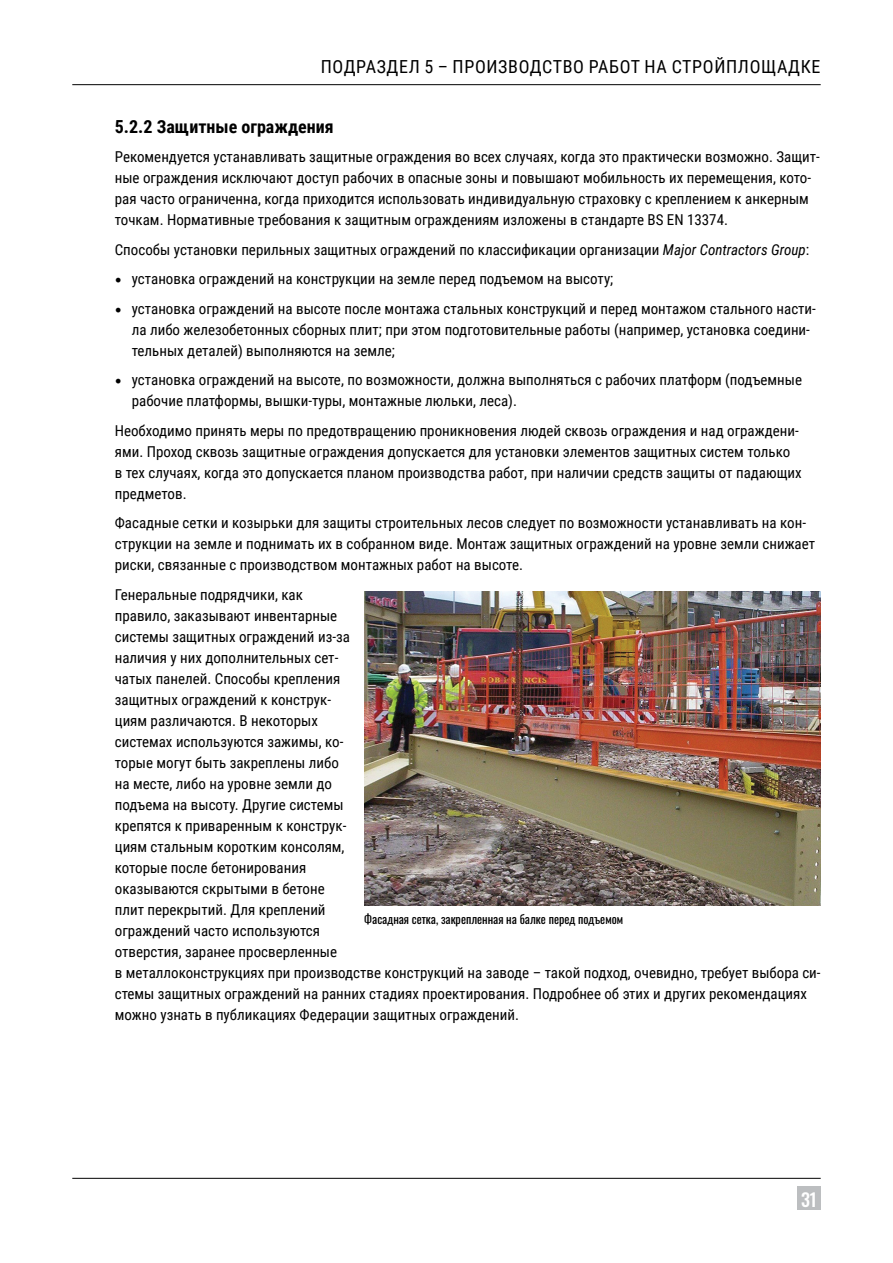
<style>
.page{position:relative;width:893px;height:1263px;background:#fff}
.page>*{position:absolute;margin:0;border:0;box-sizing:border-box;transform-origin:0 0}
.t1{font:18px "Roboto Condensed";letter-spacing:.035em;color:#000}
.t2{font:700 18px "Roboto Condensed";color:#000}
.t3{font:500 18px "Oswald";color:#fff}
.t4{font:15px/21px "Roboto Condensed";color:#000}
.t5{font:12px "Oswald";color:#000}
.s1{font-style:italic}
.s2{font-family:"Minion Pro";font-size:18px}
</style>
<div class="page">
<hr style="left:72px;top:1178px;width:749px;height:1px;background:#000">
<hr style="left:72px;top:84px;width:749px;height:1px;background:#000">
<div style="left:797px;top:1186px;width:24px;height:24px;background:#bcbec0"></div>
<img style="left:364px;top:591px;width:457px;height:314px">
<p class="t1" style="left:321px;top:54px;width:501px">ПОДРАЗДЕЛ 5 – ПРОИЗВОДСТВО РАБОТ НА СТРОЙПЛОЩАДКЕ</p>
<p class="t2" style="left:115px;top:114px;width:220px">5.2.2 Защитные ограждения</p>
<p class="t4" style="left:115px;top:146px;width:707px">Рекомендуется устанавливать защитные ограждения во всех случаях, когда это практически возможно. Защит&shy;ные ограждения исключают доступ рабочих в опасные зоны и повышают мобильность их перемещения, кото&shy;рая часто ограниченна, когда приходится использовать индивидуальную страховку с креплением к анкерным точкам. Нормативные требования к защитным ограждениям изложены в стандарте BS EN 13374.</p>
<p class="t4" style="left:115px;top:238px;width:696px">Способы установки перильных защитных ограждений по классификации организации <span class="s1">Major Contractors Group</span>:</p>
<p class="t4" style="left:115px;top:268px;width:500px"><span class="s2">•</span> установка ограждений на конструкции на земле перед подъемом на высоту;</p>
<p class="t4" style="left:132px;top:297px;width:686px;text-indent:-17px"><span class="s2">•</span> установка ограждений на высоте после монтажа стальных конструкций и перед монтажом стального насти&shy;ла либо железобетонных сборных плит; при этом подготовительные работы (например, установка соедини&shy;тельных деталей) выполняются на земле;</p>
<p class="t4" style="left:132px;top:369px;width:672px;text-indent:-17px"><span class="s2">•</span> установка ограждений на высоте, по возможности, должна выполняться с рабочих платформ (подъемные рабочие платформы, вышки-туры, монтажные люльки, леса).</p>
<p class="t4" style="left:115px;top:419px;width:688px">Необходимо принять меры по предотвращению проникновения людей сквозь ограждения и над ограждени&shy;ями. Проход сквозь защитные ограждения допускается для установки элементов защитных систем только<br>в тех случаях, когда это допускается планом производства работ, при наличии средств защиты от падающих предметов.</p>
<p class="t4" style="left:115px;top:512px;width:702px">Фасадные сетки и козырьки для защиты строительных лесов следует по возможности устанавливать на кон&shy;струкции на земле и поднимать их в собранном виде. Монтаж защитных ограждений на уровне земли снижает риски, связанные с производством монтажных работ на высоте.</p>
<p class="t4" style="left:115px;top:583px;width:707px">Генеральные подрядчики, как<br>правило, заказывают инвентарные<br>системы защитных ограждений из-за<br>наличия у них дополнительных сет-<br>чатых панелей. Способы крепления<br>защитных ограждений к конструк-<br>циям различаются. В некоторых<br>системах используются зажимы, ко-<br>торые могут быть закреплены либо<br>на месте, либо на уровне земли до<br>подъема на высоту. Другие системы<br>крепятся к приваренным к конструк-<br>циям стальным коротким консолям,<br>которые после бетонирования<br>оказываются скрытыми в бетоне<br>плит перекрытий. Для креплений<br>ограждений часто используются<br>отверстия, заранее просверленные<br>в металлоконструкциях при производстве конструкций на заводе – такой подход, очевидно, требует выбора си&shy;стемы защитных ограждений на ранних стадиях проектирования. Подробнее об этих и других рекомендациях можно узнать в публикациях Федерации защитных ограждений.</p>
<p class="t5" style="left:364px;top:908px;width:260px">Фасадная сетка, закрепленная на балке перед подъемом</p>
<p class="t3" style="left:801px;top:1183px;width:17px">31</p>
</div>
